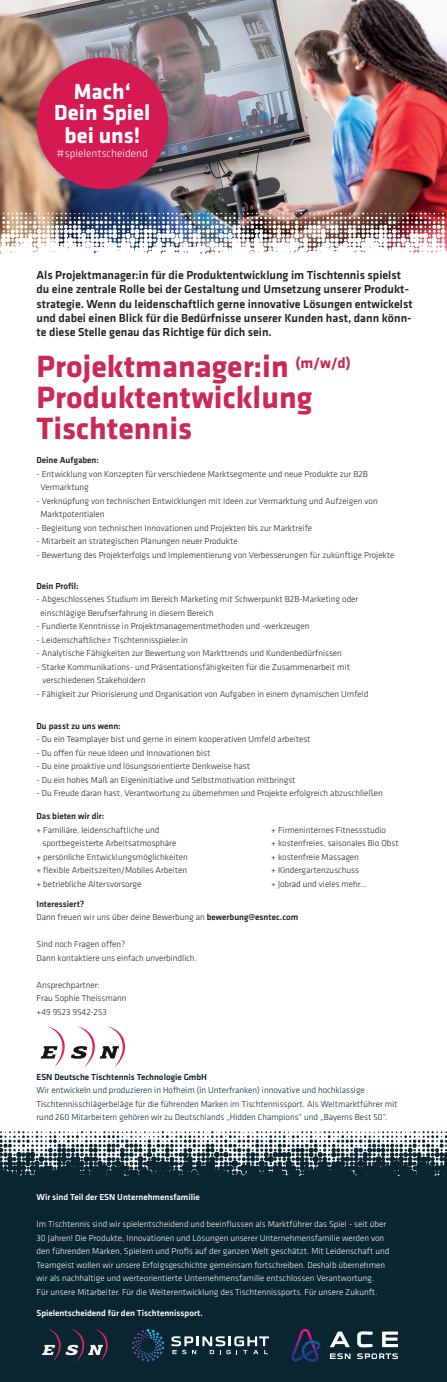
<style>
.page{position:relative;width:447px;height:1382px;background:#fff}
.page>*{position:absolute;margin:0;border:0;box-sizing:border-box;transform-origin:0 0}
.t1{font:700 31.95px/30.8px "Klavika";color:#cb2953}
.t2{font:700 22.65px/20.5px "Klavika";color:#fff;text-align:center}
.t3{font:500 12px/14.4px "Klavika";color:#231f20}
.t4{font:300 11.32px "Klavika";color:#fff}
.t5{font:300 9px/13.5px "Klavika";color:#231f20}
.t6{font:300 9px/13.5px "Klavika";color:#fff}
.t7{font:300 9px/13.5px "Klavika";color:#08212b}
.t8{font:500 9px "Klavika";color:#fff}
.t9{font:500 9px "Klavika";color:#231f20}
.t10{font:500 9px "Klavika";color:#08212b}
.t11{font:italic 4.57px "PF Centro Slab Pro";color:#151518;scale:1.14 1}
.s1{font-weight:500}
</style>
<div class="page">
<img style="left:0;top:0;width:446px;height:253px">
<div style="left:20px;top:36px;width:170px;height:170px;background:#231f20;opacity:.5"></div>
<div style="left:36px;top:58px;width:132px;height:131px;background:#d51a52;border-radius:50%"></div>
<div style="left:439px;top:250px;width:7px;height:7px;background:#fff;border-radius:50%"></div>
<img style="left:1px;top:212px;width:444px;height:42px">
<svg style="left:0;top:1131px;width:446px;height:45px"></svg>
<div style="left:0;top:1176px;width:446px;height:206px;background:#092530"></div>
<svg style="left:42px;top:1329px;width:66px;height:33px"></svg>
<svg style="left:132px;top:1329px;width:32px;height:33px"></svg>
<svg style="left:171px;top:1336px;width:98px;height:18px"></svg>
<svg style="left:330px;top:1353px;width:20px;height:7px"></svg>
<svg style="left:330px;top:1331px;width:19px;height:16px"></svg>
<svg style="left:357px;top:1331px;width:41px;height:29px"></svg>
<svg style="left:291px;top:1329px;width:29px;height:33px"></svg>
<svg style="left:41px;top:1026px;width:24px;height:40px"></svg>
<svg style="left:71px;top:1026px;width:54px;height:41px"></svg>
<h2 class="t2" style="left:54px;top:82px;width:97px">Mach‘<br>Dein Spiel</h2>
<h2 class="t2" style="left:64px;top:125px;width:77px">bei uns!</h2>
<p class="t4" style="left:57px;top:148px;width:93px">#spielentscheidend</p>
<p class="t3" style="left:36px;top:268px;width:377px">Als Projektmanager:in für die Produktentwicklung im Tischtennis spielst du eine zentrale Rolle bei der Gestaltung und Umsetzung unserer Produkt&shy;strategie. Wenn du leidenschaftlich gerne innovative Lösungen entwickelst und dabei einen Blick für die Bedürfnisse unserer Kunden hast, dann könn&shy;te diese Stelle genau das Richtige für dich sein.</p>
<h1 class="t1" style="left:36px;top:352px;width:316px">Projektmanager:in <sup>(m/w/d)<br></sup>Produktentwicklung<br>Tischtennis</h1>
<p class="t9" style="left:36px;top:455px;width:64px">Deine Aufgaben:</p>
<p class="t5" style="left:40px;top:467px;width:328px;text-indent:-4px">- Entwicklung von Konzepten für verschiedene Marktsegmente und neue Produkte zur B2B<br>Vermarktung</p>
<p class="t5" style="left:40px;top:494px;width:338px;text-indent:-4px">- Verknüpfung von technischen Entwicklungen mit Ideen zur Vermarktung und Aufzeigen von<br>Marktpotentialen</p>
<p class="t5" style="left:36px;top:521px;width:277px">- Begleitung von technischen Innovationen und Projekten bis zur Marktreife</p>
<p class="t5" style="left:36px;top:535px;width:203px">- Mitarbeit an strategischen Planungen neuer Produkte</p>
<p class="t5" style="left:36px;top:548px;width:359px">- Bewertung des Projekterfolgs und Implementierung von Verbesserungen für zukünftige Projekte</p>
<p class="t9" style="left:36px;top:581px;width:44px">Dein Profil:</p>
<p class="t5" style="left:40px;top:593px;width:319px;text-indent:-4px">- Abgeschlossenes Studium im Bereich Marketing mit Schwerpunkt B2B-Marketing oder einschlägige Berufserfahrung in diesem Bereich</p>
<p class="t5" style="left:36px;top:620px;width:274px">- Fundierte Kenntnisse in Projektmanagementmethoden und -werkzeugen</p>
<p class="t5" style="left:36px;top:633px;width:153px">- Leidenschaftliche:r Tischtennisspieler:in</p>
<p class="t5" style="left:36px;top:647px;width:307px">- Analytische Fähigkeiten zur Bewertung von Markttrends und Kundenbedürfnissen</p>
<p class="t5" style="left:42px;top:660px;width:309px;text-indent:-6px">- Starke Kommunikations- und Präsentationsfähigkeiten für die Zusammenarbeit mit verschiedenen Stakeholdern</p>
<p class="t5" style="left:36px;top:687px;width:333px">- Fähigkeit zur Priorisierung und Organisation von Aufgaben in einem dynamischen Umfeld</p>
<p class="t9" style="left:36px;top:721px;width:86px">Du passt zu uns wenn:</p>
<p class="t5" style="left:36px;top:732px;width:275px">- Du ein Teamplayer bist und gerne in einem kooperativen Umfeld arbeitest</p>
<p class="t5" style="left:36px;top:746px;width:175px">- Du offen für neue Ideen und Innovationen bist</p>
<p class="t5" style="left:36px;top:759px;width:215px">- Du eine proaktive und lösungsorientierte Denkweise hast</p>
<p class="t5" style="left:36px;top:773px;width:260px">- Du ein hohes Maß an Eigeninitiative und Selbstmotivation mitbringst</p>
<p class="t5" style="left:36px;top:786px;width:347px">- Du Freude daran hast, Verantwortung zu übernehmen und Projekte erfolgreich abzuschließen</p>
<p class="t9" style="left:36px;top:811px;width:69px">Das bieten wir dir:</p>
<p class="t5" style="left:36px;top:823px;width:124px">+ Familiäre, leidenschaftliche und</p>
<p class="t5" style="left:42px;top:836px;width:135px">sportbegeisterte Arbeitsatmosphäre</p>
<p class="t5" style="left:36px;top:850px;width:153px">+ persönliche Entwicklungsmöglichkeiten</p>
<p class="t5" style="left:36px;top:863px;width:152px">+ flexible Arbeitszeiten/Mobiles Arbeiten</p>
<p class="t5" style="left:36px;top:877px;width:106px">+ betriebliche Altersvorsorge</p>
<p class="t5" style="left:271px;top:823px;width:129px">+ Firmeninternes Fitnessstudio<br>+ kostenfreies, saisonales Bio Obst + kostenfreie Massagen<br>+ Kindergartenzuschuss<br>+ Jobrad und vieles mehr...</p>
<p class="t5" style="left:36px;top:897px;width:263px"><span class="s1">Interessiert?<br></span>Dann freuen wir uns über deine Bewerbung an <span class="s1">bewerbung@esntec.com</span></p>
<p class="t5" style="left:36px;top:938px;width:162px">Sind noch Fragen offen?<br>Dann kontaktiere uns einfach unverbindlich.</p>
<p class="t5" style="left:36px;top:978px;width:92px">Ansprechpartner:<br>Frau Sophie Theissmann +49 9523 9542-253</p>
<p class="t11" style="left:37px;top:1070px;width:84px">DeutscheTischtennisTechnologieGmbH</p>
<p class="t10" style="left:36px;top:1072px;width:172px">ESN Deutsche Tischtennis Technologie GmbH</p>
<p class="t7" style="left:36px;top:1083px;width:362px">Wir entwickeln und produzieren in Hofheim (in Unterfranken) innovative und hochklassige<br>Tischtennisschlägerbeläge für die führenden Marken im Tischtennissport. Als Weltmarktführer mit rund 260 Mitarbeitern gehören wir zu Deutschlands „Hidden Champions“ und „Bayerns Best 50“.</p>
<p class="t8" style="left:36px;top:1192px;width:165px">Wir sind Teil der ESN Unternehmensfamilie</p>
<p class="t6" style="left:36px;top:1217px;width:354px">Im Tischtennis sind wir spielentscheidend und beeinflussen als Marktführer das Spiel - seit über 30 Jahren! Die Produkte, Innovationen und Lösungen unserer Unternehmensfamilie werden von den führenden Marken, Spielern und Profis auf der ganzen Welt geschätzt. Mit Leidenschaft und Teamgeist wollen wir unsere Erfolgsgeschichte gemeinsam fortschreiben. Deshalb übernehmen wir als nachhaltige und werteorientierte Unternehmensfamilie entschlossen Verantwortung.<br>Für unsere Mitarbeiter. Für die Weiterentwicklung des Tischtennissports. Für unsere Zukunft.</p>
<p class="t8" style="left:36px;top:1308px;width:168px">Spielentscheidend für den Tischtennissport.</p>
</div>
